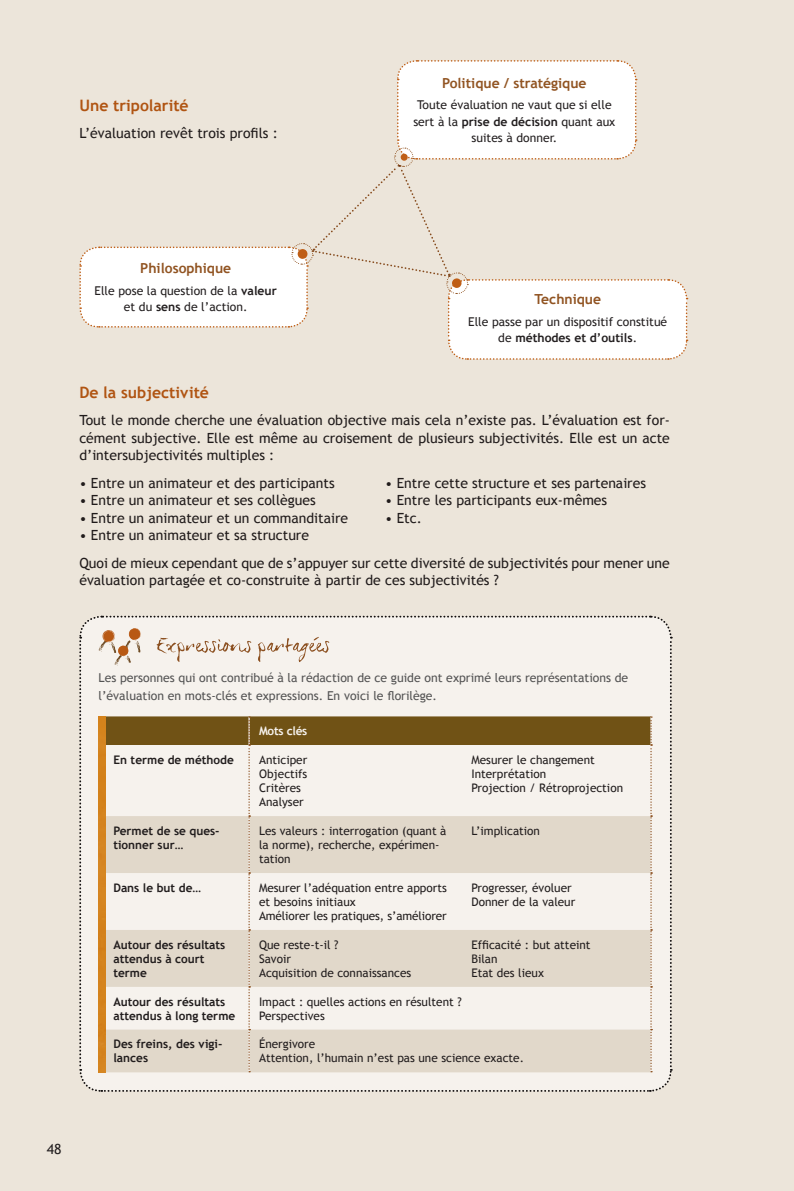
<style>
.page{position:relative;width:794px;height:1191px;background:#ece5da}
.page>*{position:absolute;margin:0;border:0;box-sizing:border-box;transform-origin:0 0}
.t1{font:700 15.75px "Trebuchet MS";color:#bf5e16}
.t2{font:14px/17.5px "Trebuchet MS";color:#231f20;text-align:justify}
.t3{font:700 13.83px "Trebuchet MS";color:#915422}
.t4{font:12.25px/17.2px "Trebuchet MS";color:#57585a}
.t5{font:12.08px/16.4px "Trebuchet MS";color:#231f20;text-align:center}
.t6{font:11.9px/14.2px "Trebuchet MS";color:#231f20}
.t7{font:700 11.9px/14.2px "Trebuchet MS";color:#231f20}
.t8{font:700 11.9px "Trebuchet MS";letter-spacing:-.02em;color:#fff}
.s1{font-weight:700}
</style>
<div class="page">
<svg style="left:79px;top:615px;width:593px;height:477px"></svg>
<svg style="left:79px;top:60px;width:609px;height:300px"></svg>
<div style="left:297px;top:249px;width:11px;height:10px;background:#bf5e16;border-radius:50%"></div>
<div style="left:98px;top:716px;width:8px;height:356px;background:#d4831d"></div>
<p class="t1" style="left:79px;top:95px;width:111px">Une tripolarité</p>
<p class="t2" style="left:79px;top:125px;width:200px">L’évaluation revêt trois profils :</p>
<p class="t3" style="left:442px;top:74px;width:146px">Politique / stratégique</p>
<p class="t5" style="left:413px;top:97px;width:203px">Toute évaluation ne vaut que si elle sert à la <span class="s1">prise de décision</span> quant aux suites à donner.</p>
<p class="t3" style="left:140px;top:259px;width:92px">Philosophique</p>
<p class="t5" style="left:95px;top:282px;width:184px">Elle pose la question de la <span class="s1">valeur </span>et du <span class="s1">sens</span> de l’action.</p>
<p class="t3" style="left:534px;top:290px;width:68px">Technique</p>
<p class="t5" style="left:468px;top:313px;width:201px">Elle passe par un dispositif constitué de <span class="s1">méthodes et d’outils</span>.</p>
<p class="t1" style="left:79px;top:382px;width:131px">De la subjectivité</p>
<p class="t2" style="left:79px;top:412px;width:592px">Tout le monde cherche une évaluation objective mais cela n’existe pas. L’évaluation est for&shy;cément subjective. Elle est même au croisement de plusieurs subjectivités. Elle est un acte d’intersubjectivités multiples :</p>
<p class="t2" style="left:79px;top:474px;width:257px">• Entre un animateur et des participants</p>
<p class="t2" style="left:79px;top:491px;width:238px">• Entre un animateur et ses collègues</p>
<p class="t2" style="left:79px;top:509px;width:270px">• Entre un animateur et un commanditaire</p>
<p class="t2" style="left:79px;top:526px;width:231px">• Entre un animateur et sa structure</p>
<p class="t2" style="left:385px;top:474px;width:262px">• Entre cette structure et ses partenaires</p>
<p class="t2" style="left:385px;top:491px;width:224px">• Entre les participants eux-mêmes</p>
<p class="t2" style="left:385px;top:509px;width:38px">• Etc.</p>
<p class="t2" style="left:79px;top:554px;width:592px">Quoi de mieux cependant que de s’appuyer sur cette diversité de subjectivités pour mener une évaluation partagée et co-construite à partir de ces subjectivités ?</p>
<p class="t2" style="left:47px;top:1140px;width:16px">48</p>
<p class="t4" style="left:98px;top:669px;width:531px">Les personnes qui ont contribué à la rédaction de ce guide ont exprimé leurs représentations de l’évaluation en mots-clés et expressions. En voici le florilège.</p>
<p class="t8" style="left:259px;top:723px;width:50px">Mots clés</p>
<p class="t7" style="left:113px;top:752px;width:122px">En terme de méthode</p>
<p class="t6" style="left:259px;top:752px;width:50px">Anticiper<br>Objectifs<br>Critères<br>Analyser</p>
<p class="t6" style="left:471px;top:752px;width:153px">Mesurer le changement<br>Interprétation<br>Projection / Rétroprojection</p>
<p class="t7" style="left:113px;top:823px;width:108px">Permet de se ques&shy;tionner sur…</p>
<p class="t6" style="left:259px;top:823px;width:189px">Les valeurs : interrogation (quant à la norme), recherche, expérimen&shy;tation</p>
<p class="t6" style="left:471px;top:823px;width:70px">L’implication</p>
<p class="t7" style="left:113px;top:880px;width:89px">Dans le but de…</p>
<p class="t6" style="left:259px;top:880px;width:189px">Mesurer l’adéquation entre apports et besoins initiaux<br>Améliorer les pratiques, s’améliorer</p>
<p class="t6" style="left:471px;top:880px;width:105px">Progresser, évoluer<br>Donner de la valeur</p>
<p class="t7" style="left:113px;top:937px;width:113px">Autour des résultats attendus à court terme</p>
<p class="t6" style="left:259px;top:937px;width:154px">Que reste-t-il ?<br>Savoir<br>Acquisition de connaissances</p>
<p class="t6" style="left:471px;top:937px;width:121px">Efficacité : but atteint<br>Bilan<br>Etat des lieux</p>
<p class="t7" style="left:113px;top:994px;width:123px">Autour des résultats attendus à long terme</p>
<p class="t6" style="left:259px;top:994px;width:204px">Impact : quelles actions en résultent ?<br>Perspectives</p>
<p class="t7" style="left:113px;top:1037px;width:110px">Des freins, des vigi&shy;lances</p>
<p class="t6" style="left:259px;top:1037px;width:266px">Énergivore<br>Attention, l’humain n’est pas une science exacte.</p>
</div>
